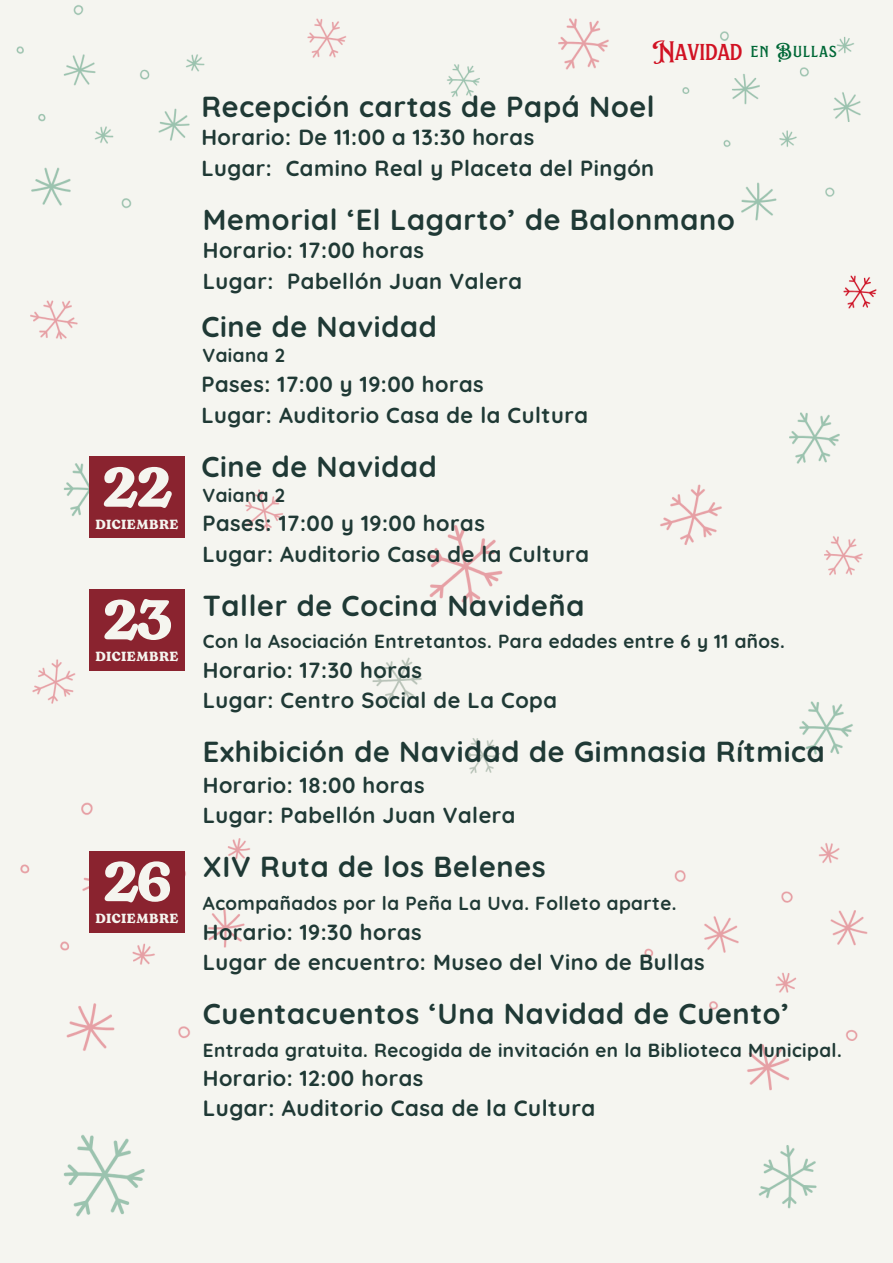
<style>
.page{position:relative;width:893px;height:1263px;background:#f5f5f0}
.page>*{position:absolute;margin:0;border:0;box-sizing:border-box;transform-origin:0 0}
.t1{font:700 55.88px "Bogart";color:#f5f5ef}
.t2{font:700 28.88px "Quicksand";letter-spacing:.025em;color:#1f3935}
.t3{font:700 28.8px "Quicksand";letter-spacing:.025em;color:#1f3935}
.t4{font:28.2px "EFCO Brookshire";color:#d11223}
.t5{font:700 22.2px "Quicksand";letter-spacing:.025em;color:#1f3935}
.t6{font:700 21.83px "Quicksand";letter-spacing:.025em;color:#1f3935}
.t7{font:19.5px "EFCO Brookshire";letter-spacing:.065em;color:#006837}
.t8{font:700 18.9px "Quicksand";letter-spacing:.025em;color:#1f3935}
.t9{font:700 13.2px "Bogart";letter-spacing:.025em;color:#f5f5ef}
</style>
<div class="page">
<div style="left:89px;top:456px;width:96px;height:82px;background:#8a232f"></div>
<div style="left:89px;top:589px;width:96px;height:82px;background:#8a232f"></div>
<div style="left:89px;top:851px;width:96px;height:82px;background:#8a232f"></div>
<p class="t1" style="left:102px;top:447px;width:71px">22</p>
<p class="t9" style="left:96px;top:515px;width:84px">DICIEMBRE</p>
<p class="t1" style="left:103px;top:580px;width:70px">23</p>
<p class="t9" style="left:96px;top:647px;width:84px">DICIEMBRE</p>
<h4 class="t1" style="left:103px;top:842px;width:70px">26</h4>
<h3 class="t9" style="left:96px;top:909px;width:84px">DICIEMBRE</h3>
<h1 class="t4" style="left:652px;top:34px;width:92px">Navidad</h1>
<h3 class="t7" style="left:751px;top:39px;width:87px">en Bullas</h3>
<h3 class="t2" style="left:201px;top:88px;width:455px">Recepción cartas de Papá Noel</h3>
<h1 class="t6" style="left:201px;top:123px;width:334px">Horario: De 11:00 a 13:30 horas</h1>
<h3 class="t6" style="left:201px;top:154px;width:454px">Lugar: Camino Real y Placeta del Pingón</h3>
<h3 class="t2" style="left:203px;top:201px;width:533px">Memorial ‘El Lagarto’ de Balonmano</h3>
<h1 class="t6" style="left:203px;top:236px;width:223px">Horario: 17:00 horas</h1>
<h4 class="t6" style="left:203px;top:267px;width:321px">Lugar: Pabellón Juan Valera</h4>
<h3 class="t3" style="left:201px;top:308px;width:237px">Cine de Navidad</h3>
<h3 class="t6" style="left:201px;top:370px;width:284px">Pases: 17:00 y 19:00 horas</h3>
<h1 class="t6" style="left:201px;top:401px;width:388px">Lugar: Auditorio Casa de la Cultura</h1>
<h4 class="t8" style="left:202px;top:343px;width:84px">Vaiana 2</h4>
<h3 class="t3" style="left:201px;top:448px;width:237px">Cine de Navidad</h3>
<h3 class="t8" style="left:202px;top:483px;width:84px">Vaiana 2</h3>
<h4 class="t6" style="left:202px;top:509px;width:284px">Pases: 17:00 y 19:00 horas</h4>
<h3 class="t6" style="left:202px;top:540px;width:388px">Lugar: Auditorio Casa de la Cultura</h3>
<p class="t2" style="left:203px;top:587px;width:383px">Taller de Cocina Navideña</p>
<h2 class="t8" style="left:203px;top:629px;width:583px">Con la Asociación Entretantos. Para edades entre 6 y 11 años.</h2>
<p class="t6" style="left:203px;top:656px;width:221px">Horario: 17:30 horas</p>
<p class="t6" style="left:203px;top:686px;width:356px">Lugar: Centro Social de La Copa</p>
<p class="t2" style="left:203px;top:733px;width:623px">Exhibición de Navidad de Gimnasia Rítmica</p>
<h1 class="t6" style="left:203px;top:772px;width:223px">Horario: 18:00 horas</h1>
<h3 class="t6" style="left:203px;top:801px;width:314px">Lugar: Pabellón Juan Valera</h3>
<h1 class="t2" style="left:203px;top:848px;width:344px">XIV Ruta de los Belenes</h1>
<h3 class="t8" style="left:203px;top:891px;width:475px">Acompañados por la Peña La Uva. Folleto aparte.</h3>
<h3 class="t6" style="left:203px;top:918px;width:220px">Horario: 19:30 horas</h3>
<h1 class="t6" style="left:203px;top:948px;width:503px">Lugar de encuentro: Museo del Vino de Bullas</h1>
<h3 class="t2" style="left:203px;top:995px;width:588px">Cuentacuentos ‘Una Navidad de Cuento’</h3>
<h3 class="t8" style="left:203px;top:1037px;width:640px">Entrada gratuita. Recogida de invitación en la Biblioteca Municipal.</h3>
<h1 class="t6" style="left:203px;top:1064px;width:222px">Horario: 12:00 horas</h1>
<h4 class="t5" style="left:203px;top:1094px;width:394px">Lugar: Auditorio Casa de la Cultura</h4>
</div>
